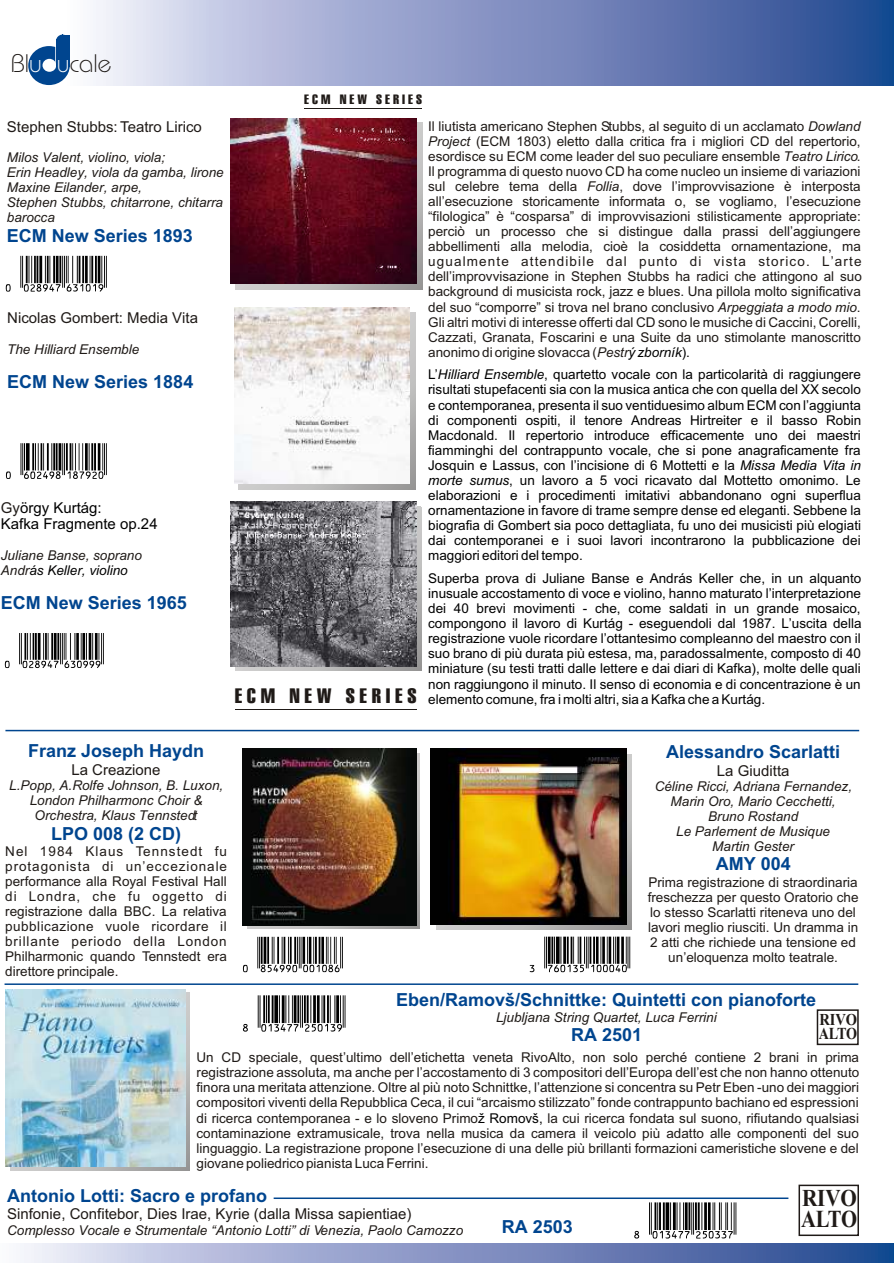
<style>
.page{position:relative;width:894px;height:1263px;background:#fff}
.page>*{position:absolute;margin:0;border:0;box-sizing:border-box;transform-origin:0 0}
.t1{font:72.6px "UPC Half";color:#000}
.t2{font:72.3px "UPC Half";color:#000}
.t3{font:71.55px "UPC Half";color:#000}
.t4{font:71.4px "UPC Half";color:#000}
.t5{font:71.1px "UPC Half";color:#000}
.t6{font:70.8px "UPC Half";color:#000}
.t7{font:70.05px "UPC Half";color:#000}
.t8{font:25.35px "Bauhaus Lt BT";color:#1f1a17}
.t9{font:700 24.45px "Times New Roman";color:#1f1a17;scale:.84 1}
.t10{font:700 24.3px "Times New Roman";color:#1f1a17;scale:.87 1}
.t11{font:20.25px "Swiss 911 X Cm BT";letter-spacing:.19em;color:#1f1a17;scale:1.22 1}
.t12{font:700 18px/35.2px "Arial";color:#00458f;text-align:center}
.t13{font:700 16.8px "Times New Roman";color:#1f1a17;scale:.84 1}
.t14{font:700 16.65px "Times New Roman";color:#1f1a17;scale:.87 1}
.t15{font:15px "Arial";color:#1f1a17}
.t16{font:15px "Arial";color:#000}
.t17{font:13.5px/15.1px "Arial";color:#1f1a17;text-align:justify}
.t18{font:13.5px/15.1px "Arial";color:#000;text-align:justify}
.t19{font:italic 13.5px/15.1px "Arial";color:#1f1a17;text-align:center}
.t20{font:13.2px "Swiss 911 X Cm BT";letter-spacing:.19em;color:#1f1a17;scale:1.22 1}
.s1{color:#fff}
.s2{color:#1f1a17}
.s3{color:#000}
.s4{font-style:italic}
.s5{font-style:italic;color:#000}
</style>
<div class="page">
<img style="left:61px;top:0;width:833px;height:85px">
<div style="left:28px;top:46px;width:42px;height:39px;background:#00458f;border-radius:50%"></div>
<div style="left:43px;top:59px;width:13px;height:13px;background:#fff;border-radius:50%"></div>
<svg style="left:55px;top:34px;width:15px;height:29px"></svg>
<img style="left:20px;top:1243px;width:874px;height:20px">
<img style="left:10px;top:992px;width:179px;height:178px">
<img style="left:247px;top:753px;width:173px;height:176px">
<img style="left:436px;top:754px;width:196px;height:175px">
<img style="left:230px;top:118px;width:187px;height:166px">
<img style="left:234px;top:308px;width:176px;height:175px">
<img style="left:231px;top:502px;width:186px;height:165px">
<hr style="left:5px;top:730px;width:854px;height:1px;background:#00458f">
<hr style="left:5px;top:983px;width:853px;height:2px;background:#00458f">
<hr style="left:274px;top:1198px;width:514px;height:1px;background:#00458f">
<img style="left:430px;top:749px;width:196px;height:175px">
<img style="left:6px;top:990px;width:179px;height:176px">
<div style="left:799px;top:1185px;width:60px;height:51px;border:2px solid #1f1a17"></div>
<div style="left:817px;top:1009px;width:42px;height:36px;border:2px solid #1f1a17"></div>
<hr style="left:235px;top:709px;width:181px;height:1px;background:#1f1a17">
<hr style="left:304px;top:108px;width:118px;height:1px;background:#1f1a17">
<img style="left:243px;top:749px;width:174px;height:176px">
<h3 class="t8" style="left:11px;top:53px;width:102px">Bl<span class="s1">u u</span>cale</h3>
<p class="t15" style="left:7px;top:121px;width:197px">Stephen Stubbs: Teatro Lirico</p>
<p class="t19" style="left:7px;top:151px;width:218px;text-align:left">Milos Valent, violino, viola;<br>Erin Headley, viola da gamba, lirone<br>Maxine Eilander, arpe,<br>Stephen Stubbs, chitarrone, chitarra barocca</p>
<h3 class="t12" style="left:7px;top:219px;width:188px">ECM New Series 1893</h3>
<h3 class="t3" style="left:6px;top:225px;width:109px">¶|xACIJEHy631019z</h3>
<p class="t15" style="left:7px;top:312px;width:192px">Nicolas Gombert: Media Vita</p>
<p class="t19" style="left:7px;top:343px;width:134px">The Hilliard Ensemble</p>
<h3 class="t12" style="left:7px;top:366px;width:188px">ECM New Series 1884</h3>
<h3 class="t4" style="left:6px;top:413px;width:109px">¶|xGACEJIy187920z</h3>
<p class="t16" style="left:1px;top:502px;width:102px"><span class="s2">Gy</span>örgy Kurtág:</p>
<p class="t19" style="left:1px;top:549px;width:143px;text-align:left">Juliane Banse, soprano<br>Andr<span class="s3">ás Keller, violino</span></p>
<p class="t16" style="left:1px;top:518px;width:158px">Kafka Fragmente op.24</p>
<h3 class="t12" style="left:1px;top:587px;width:188px">ECM New Series 1965</h3>
<h3 class="t7" style="left:5px;top:603px;width:107px">¶|xACIJEHy630999z</h3>
<p class="t20" style="left:304px;top:94px;width:98px">ECM NEW SERIES</p>
<h3 class="t11" style="left:235px;top:688px;width:150px">ECM NEW SERIES</h3>
<p class="t17" style="left:428px;top:119px;width:435px">Il liutista americano Stephen Stubbs, al seguito di un acclamato <span class="s4">Dowland Project</span> (ECM 1803) eletto dalla critica fra i migliori CD del repertorio, esordisce su ECM come leader del suo peculiare ensemble <span class="s4">Teatro Lirico</span>.<br>Il programma di questo nuovo CD ha come nucleo un insieme di variazioni sul celebre tema della <span class="s4">Follia</span>, dove l’improvvisazione è interposta all’esecuzione storicamente informata o, se vogliamo, l’esecuzione “filologica” è “cosparsa” di improvvisazioni stilisticamente appropriate: perciò un processo che si distingue dalla prassi dell’aggiungere abbellimenti alla melodia, cioè la cosiddetta ornamentazione, ma ugualmente attendibile dal punto di vista storico. L’arte dell’improvvisazione in Stephen Stubbs ha radici che attingono al suo background di musicista rock, jazz e blues. Una pillola molto significativa del suo “comporre” si trova nel brano conclusivo <span class="s4">Arpeggiata a modo mio</span>.<br>Gli altri motivi di interesse offerti dal CD sono le musiche di Caccini, Corelli, Cazzati, Granata, Foscarini e una Suite da uno stimolante manoscritto anonimo di origine slovacca (<span class="s4">Pestr</span><span class="s5">ý zborník</span><span class="s3">).</span></p>
<p class="t18" style="left:428px;top:368px;width:435px">L’<span class="s4">Hilliard Ensemble</span>, quartetto vocale con la particolarità di raggiungere risultati stupefacenti sia con la musica antica che con quella del XX secolo e contemporanea, presenta il suo ventiduesimo album ECM con l’aggiunta di componenti ospiti, il tenore Andreas Hirtreiter e il basso Robin Macdonald. Il repertorio introduce efficacemente uno dei maestri fiamminghi del contrappunto vocale, che si pone anagraficamente fra Josquin e Lassus, con l’incisione di 6 Mottetti e la <span class="s4">Missa Media Vita in morte sumus</span>, un lavoro a 5 voci ricavato dal Mottetto omonimo. Le elaborazioni e i procedimenti imitativi abbandonano ogni superflua ornamentazione in favore di trame sempre dense ed eleganti. Sebbene la biografia di Gombert sia poco dettagliata, fu uno dei musicisti più elogiati dai contemporanei e i suoi lavori incontrarono la pubblicazione dei maggiori editori del tempo.</p>
<p class="t18" style="left:428px;top:572px;width:435px">Superba prova di Juliane Banse e András Keller che, in un alquanto inusuale accostamento di voce e violino, hanno maturato l’interpretazione dei 40 brevi movimenti - che, come saldati in un grande mosaico, compongono il lavoro di Kurtág - eseguendoli dal 1987. L’uscita della registrazione vuole ricordare l’ottantesimo compleanno del maestro con il suo brano di più durata più estesa, ma, paradossalmente, composto di 40 miniature (su testi tratti dalle lettere e dai diari di Kafka), molte delle quali non raggiungono il minuto. Il senso di economia e di concentrazione è un elemento comune, fra i molti altri, sia a Kafka che a Kurtág.</p>
<h3 class="t12" style="left:28px;top:735px;width:178px">Franz Joseph Haydn</h3>
<p class="t15" style="left:71px;top:764px;width:91px">La Creazione</p>
<p class="t19" style="left:9px;top:779px;width:215px">L.Popp, A.Rolfe Johnson, B. Luxon,<br>London Philharmonc Choir &amp;<br>Orchestra, Klaus Tennstedt</p>
<p class="t17" style="left:5px;top:845px;width:223px">Nel 1984 Klaus Tennstedt fu protagonista di un’eccezionale performance alla Royal Festival Hall di Londra, che fu oggetto di registrazione dalla BBC. La relativa pubblicazione vuole ricordare il brillante periodo della London Philharmonic quando Tennstedt era direttore principale.</p>
<h3 class="t12" style="left:51px;top:817px;width:132px">LPO 008 (2 CD)</h3>
<h3 class="t6" style="left:243px;top:906px;width:108px">¶|xIFEJJAy001086z</h3>
<h3 class="t5" style="left:530px;top:906px;width:108px">Å|xHGKLNFy100040z</h3>
<h3 class="t12" style="left:666px;top:736px;width:176px">Alessandro Scarlatti</h3>
<p class="t15" style="left:717px;top:765px;width:74px">La Giuditta</p>
<p class="t19" style="left:655px;top:780px;width:199px">Céline Ricci, Adriana Fernandez,<br>Marin Oro, Mario Cecchetti,<br>Bruno Rostand<br>Le Parlement de Musique<br>Martin Gester</p>
<p class="t17" style="left:648px;top:875px;width:212px;text-align:center">Prima registrazione di straordinaria freschezza per questo Oratorio che lo stesso Scarlatti riteneva uno del lavori meglio riusciti. Un dramma in 2 atti che richiede una tensione ed un’eloquenza molto teatrale.</p>
<h3 class="t12" style="left:716px;top:848px;width:77px">AMY 004</h3>
<h1 class="t1" style="left:243px;top:964px;width:111px">Ê|xALDORHy250139z</h1>
<h3 class="t12" style="left:396px;top:984px;width:422px">Eben/Ramovš/Schnittke: Quintetti con pianoforte<br>RA 2501</h3>
<p class="t19" style="left:496px;top:1011px;width:222px">Ljubljana String Quartet, Luca Ferrini</p>
<p class="t14" style="left:819px;top:1013px;width:45px">RIVO</p>
<p class="t13" style="left:819px;top:1027px;width:47px">ALTO</p>
<p class="t17" style="left:197px;top:1051px;width:664px">Un CD speciale, quest’ultimo dell’etichetta veneta RivoAlto, non solo perché contiene 2 brani in prima registrazione assoluta, ma anche per l’accostamento di 3 compositori dell’Europa dell’est che non hanno ottenuto finora una meritata attenzione. Oltre al più noto Schnittke, l’attenzione si concentra su Petr Eben -uno dei maggiori compositori viventi della Repubblica Ceca, il cui “arcaismo stilizzato” fonde contrappunto bachiano ed espressioni di ricerca contemporanea - e lo sloveno Primo<span class="s3">ž Romovš,</span> la cui ricerca fondata sul suono, rifiutando qualsiasi contaminazione extramusicale, trova nella musica da camera il veicolo più adatto alle componenti del suo linguaggio. La registrazione propone l’esecuzione di una delle più brillanti formazioni cameristiche slovene e del giovane poliedrico pianista Luca Ferrini.</p>
<h3 class="t12" style="left:7px;top:1180px;width:262px">Antonio Lotti: Sacro e profano</h3>
<p class="t15" style="left:7px;top:1208px;width:406px">Sinfonie, Confitebor, Dies Irae, Kyrie (dalla Missa sapientiae)</p>
<p class="t19" style="left:7px;top:1224px;width:458px">Complesso Vocale e Strumentale “Antonio Lotti” di Venezia, Paolo Camozzo</p>
<h3 class="t12" style="left:502px;top:1211px;width:73px">RA 2503</h3>
<h2 class="t2" style="left:634px;top:1171px;width:110px">Ê|xALDORHy250337z</h2>
<h3 class="t10" style="left:802px;top:1190px;width:64px">RIVO</h3>
<h3 class="t9" style="left:801px;top:1210px;width:68px">ALTO</h3>
</div>
